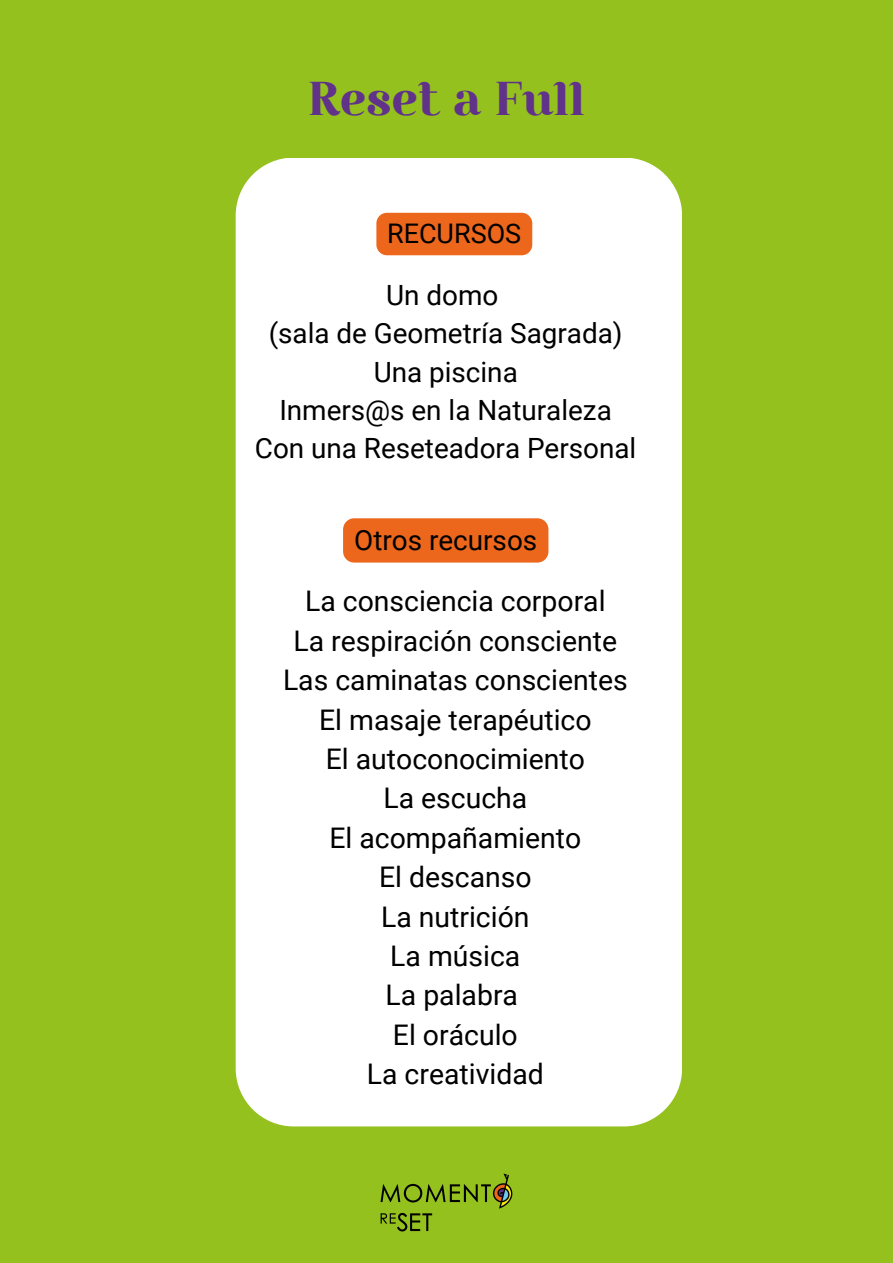
<style>
.page{position:relative;width:893px;height:1263px;background:#95c11f}
.page>*{position:absolute;margin:0;border:0;box-sizing:border-box;transform-origin:0 0}
.t1{font:47.25px "Rosmatika";letter-spacing:-.015em;color:#60328a}
.t2{font:28.35px "Roboto";color:#000}
.t3{font:27.9px "Roboto";color:#000}
.t4{font:27px "Roboto";color:#000}
</style>
<div class="page">
<div style="left:236px;top:158px;width:446px;height:968px;background:#fff;border-radius:58px"></div>
<div style="left:376px;top:213px;width:156px;height:42px;background:#ec671b;border-radius:11px"></div>
<div style="left:343px;top:518px;width:205px;height:44px;background:#ec671b;border-radius:11px"></div>
<img style="left:381px;top:1174px;width:131px;height:57px">
<p class="t1" style="left:308px;top:81px;width:279px">Reset a Full</p>
<p class="t4" style="left:387px;top:218px;width:136px">RECURSOS</p>
<p class="t3" style="left:386px;top:279px;width:114px">Un domo</p>
<p class="t3" style="left:269px;top:317px;width:355px">(sala de Geometría Sagrada)</p>
<p class="t3" style="left:374px;top:356px;width:146px">Una piscina</p>
<p class="t3" style="left:279px;top:394px;width:334px">Inmers@s en la Naturaleza</p>
<p class="t3" style="left:255px;top:432px;width:383px">Con una Reseteadora Personal</p>
<p class="t3" style="left:354px;top:524px;width:184px">Otros recursos</p>
<p class="t2" style="left:305px;top:585px;width:302px">La consciencia corporal</p>
<p class="t2" style="left:293px;top:624px;width:325px">La respiración consciente</p>
<p class="t2" style="left:283px;top:664px;width:346px">Las caminatas conscientes</p>
<p class="t2" style="left:319px;top:703px;width:274px">El masaje terapéutico</p>
<p class="t2" style="left:326px;top:743px;width:261px">El autoconocimiento</p>
<p class="t2" style="left:383px;top:782px;width:145px">La escucha</p>
<p class="t2" style="left:329px;top:821px;width:253px">El acompañamiento</p>
<p class="t2" style="left:379px;top:861px;width:154px">El descanso</p>
<p class="t2" style="left:381px;top:900px;width:150px">La nutrición</p>
<p class="t2" style="left:390px;top:939px;width:132px">La música</p>
<p class="t2" style="left:386px;top:979px;width:134px">La palabra</p>
<p class="t2" style="left:393px;top:1018px;width:126px">El oráculo</p>
<p class="t2" style="left:367px;top:1058px;width:178px">La creatividad</p>
</div>
